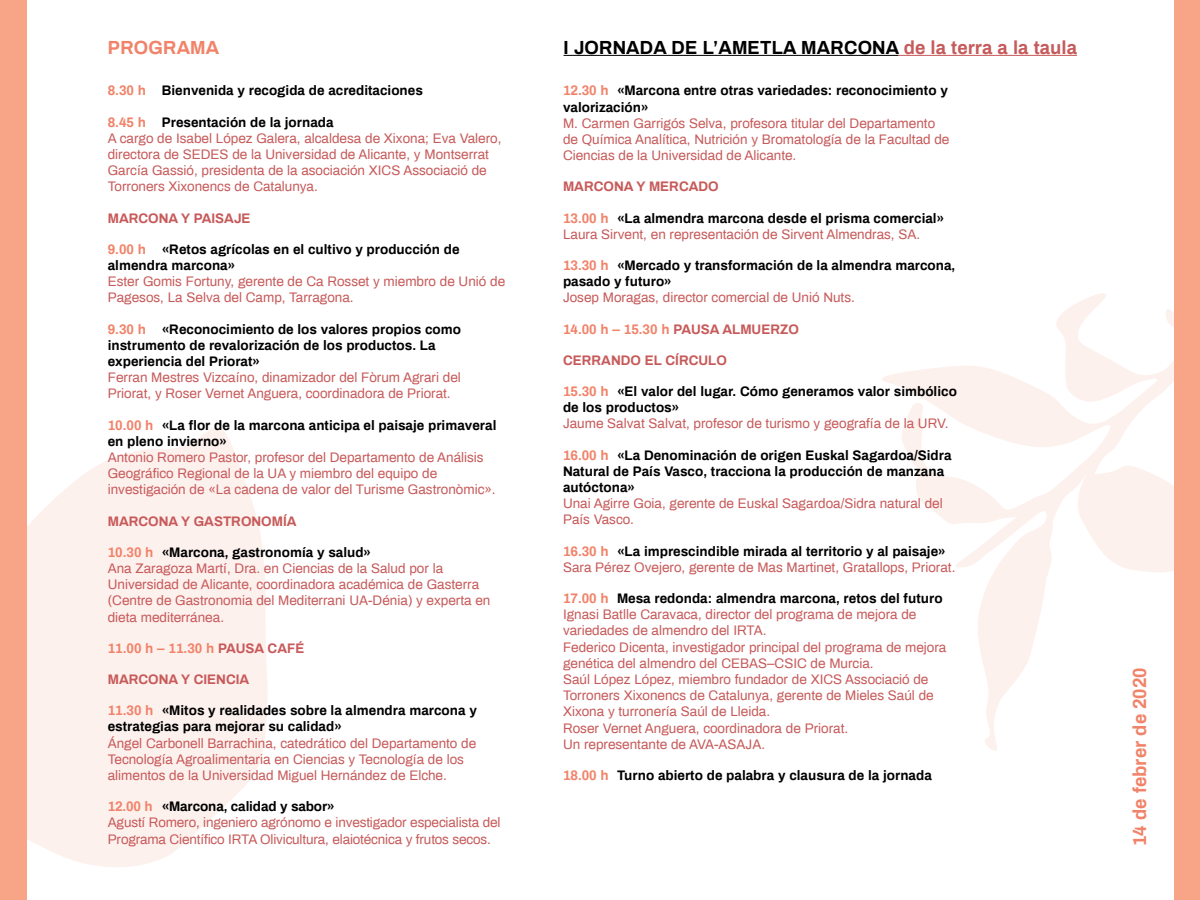
<style>
.page{position:relative;width:1200px;height:900px;background:#fff}
.page>*{position:absolute;margin:0;border:0;box-sizing:border-box;transform-origin:0 0}
.t1{font:700 18.6px "Archivo";letter-spacing:.01em;color:#000}
.t2{font:700 18.6px "Archivo";color:#f1836a}
.t3{font:13.5px/16.2px "Archivo";color:#c75a5a}
.t4{font:700 13.5px/16.2px "Archivo";color:#000}
.t5{font:700 13.5px "Archivo";color:#c75a5a}
.t6{font:700 13.5px "Archivo";color:#f1836a}
.s1{color:#c75a5a}
.s2{color:#f1836a}
.s3{font-weight:700;color:#f1836a}
.s4{font-weight:700;color:#000}
</style>
<div class="page">
<svg style="left:26px;top:425px;width:242px;height:448px;fill:#fdf1ee"></svg>
<svg style="left:882px;top:293px;width:292px;height:458px"></svg>
<div style="left:0;top:0;width:26px;height:900px;background:#f8a487"></div>
<div style="left:1174px;top:0;width:26px;height:900px;background:#f8a487"></div>
<hr style="left:564px;top:55px;width:335px;height:1px;background:#000">
<hr style="left:899px;top:55px;width:178px;height:1px;background:#c75a5a">
<h1 class="t2" style="left:108px;top:35px;width:113px">PROGRAMA</h1>
<h1 class="t1" style="left:564px;top:35px;width:515px">I JORNADA DE L’AMETLA MARCONA <span class="s1">de la terra a la taula</span></h1>
<p class="t4" style="left:108px;top:82px;width:317px"><span class="s2">8.30 h</span> Bienvenida y recogida de acreditaciones</p>
<p class="t3" style="left:108px;top:113px;width:395px"><span class="s3">8.45 h</span> <span class="s4">Presentación de la jornada<br></span>A cargo de Isabel López Galera, alcaldesa de Xixona; Eva Valero, directora de SEDES de la Universidad de Alicante, y Montserrat García Gassió, presidenta de la asociación XICS Associació de Torroners Xixonencs de Catalunya.</p>
<p class="t5" style="left:108px;top:209px;width:144px">MARCONA Y PAISAJE</p>
<p class="t4" style="left:108px;top:241px;width:353px"><span class="s2">9.00 h</span> «Retos agrícolas en el cultivo y producción de almendra marcona»</p>
<p class="t3" style="left:108px;top:273px;width:399px">Ester Gomis Fortuny, gerente de Ca Rosset y miembro de Unió de<br>Pagesos, La Selva del Camp, Tarragona.</p>
<p class="t4" style="left:108px;top:321px;width:355px"><span class="s2">9.30 h</span> «Reconocimiento de los valores propios como instrumento de revalorización de los productos. La experiencia del Priorat»</p>
<p class="t3" style="left:108px;top:369px;width:355px">Ferran Mestres Vizcaíno, dinamizador del Fòrum Agrari del<br>Priorat, y Roser Vernet Anguera, coordinadora de Priorat.</p>
<p class="t4" style="left:108px;top:417px;width:390px"><span class="s2">10.00 h</span> «La flor de la marcona anticipa el paisaje primaveral en pleno invierno»</p>
<p class="t3" style="left:108px;top:449px;width:389px">Antonio Romero Pastor, profesor del Departamento de Análisis<br>Geográfico Regional de la UA y miembro del equipo de investigación de «La cadena de valor del Turisme Gastronòmic».</p>
<p class="t5" style="left:108px;top:512px;width:190px">MARCONA Y GASTRONOMÍA</p>
<p class="t3" style="left:108px;top:543px;width:384px"><span class="s3">10.30 h</span> <span class="s4">«Marcona, gastronomía y salud»<br></span>Ana Zaragoza Martí, Dra. en Ciencias de la Salud por la Universidad de Alicante, coordinadora académica de Gasterra (Centre de Gastronomia del Mediterrani UA-Dénia) y experta en dieta mediterránea.</p>
<p class="t6" style="left:108px;top:639px;width:198px">11.00 h – 11.30 h <span class="s1">PAUSA CAFÉ</span></p>
<p class="t5" style="left:108px;top:670px;width:143px">MARCONA Y CIENCIA</p>
<p class="t4" style="left:108px;top:702px;width:371px"><span class="s2">11.30 h</span> «Mitos y realidades sobre la almendra marcona y estrategias para mejorar su calidad»</p>
<p class="t3" style="left:108px;top:734px;width:370px">Ángel Carbonell Barrachina, catedrático del Departamento de<br>Tecnología Agroalimentaria en Ciencias y Tecnología de los alimentos de la Universidad Miguel Hernández de Elche.</p>
<p class="t3" style="left:108px;top:798px;width:394px"><span class="s3">12.00 h</span> <span class="s4">«Marcona, calidad y sabor»<br></span>Agustí Romero, ingeniero agrónomo e investigador especialista del<br>Programa Científico IRTA Olivicultura, elaiotécnica y frutos secos.</p>
<p class="t4" style="left:563px;top:82px;width:386px"><span class="s2">12.30 h</span> «Marcona entre otras variedades: reconocimiento y valorización»</p>
<p class="t3" style="left:563px;top:114px;width:388px">M. Carmen Garrigós Selva, profesora titular del Departamento de Química Analítica, Nutrición y Bromatología de la Facultad de<br>Ciencias de la Universidad de Alicante.</p>
<p class="t5" style="left:563px;top:177px;width:157px">MARCONA Y MERCADO</p>
<p class="t3" style="left:563px;top:209px;width:383px"><span class="s3">13.00 h</span> <span class="s4">«La almendra marcona desde el prisma comercial»<br></span>Laura Sirvent, en representación de Sirvent Almendras, SA.</p>
<p class="t4" style="left:563px;top:257px;width:394px"><span class="s2">13.30 h</span> «Mercado y transformación de la almendra marcona, pasado y futuro»</p>
<p class="t3" style="left:563px;top:289px;width:293px">Josep Moragas, director comercial de Unió Nuts.</p>
<p class="t6" style="left:563px;top:320px;width:237px">14.00 h – 15.30 h <span class="s1">PAUSA ALMUERZO</span></p>
<p class="t5" style="left:563px;top:351px;width:165px">CERRANDO EL CÍRCULO</p>
<p class="t4" style="left:563px;top:383px;width:395px"><span class="s2">15.30 h</span> «El valor del lugar. Cómo generamos valor simbólico de los productos»</p>
<p class="t3" style="left:563px;top:415px;width:387px">Jaume Salvat Salvat, profesor de turismo y geografía de la URV.</p>
<p class="t4" style="left:563px;top:447px;width:390px"><span class="s2">16.00 h</span> «La Denominación de origen Euskal Sagardoa/Sidra<br>Natural de País Vasco, tracciona la producción de manzana autóctona»</p>
<p class="t3" style="left:563px;top:495px;width:381px">Unai Agirre Goia, gerente de Euskal Sagardoa/Sidra natural del<br>País Vasco.</p>
<p class="t3" style="left:563px;top:542px;width:394px"><span class="s3">16.30 h</span> <span class="s4">«La imprescindible mirada al territorio y al paisaje»<br></span>Sara Pérez Ovejero, gerente de Mas Martinet, Gratallops, Priorat.</p>
<p class="t3" style="left:563px;top:590px;width:385px"><span class="s3">17.00 h</span> <span class="s4">Mesa redonda: almendra marcona, retos del futuro </span>Ignasi Batlle Caravaca, director del programa de mejora de variedades de almendro del IRTA.<br>Federico Dicenta, investigador principal del programa de mejora genética del almendro del CEBAS–CSIC de Murcia.<br>Saúl López López, miembro fundador de XICS Associació de Torroners Xixonencs de Catalunya, gerente de Mieles Saúl de Xixona y turronería Saúl de Lleida.<br>Roser Vernet Anguera, coordinadora de Priorat.<br>Un representante de AVA-ASAJA.</p>
<p class="t4" style="left:563px;top:767px;width:370px"><span class="s2">18.00 h</span> Turno abierto de palabra y clausura de la jornada</p>
<h1 class="t2" style="left:1127px;top:846px;width:180px;rotate:-90deg">14 de febrer de 2020</h1>
</div>
